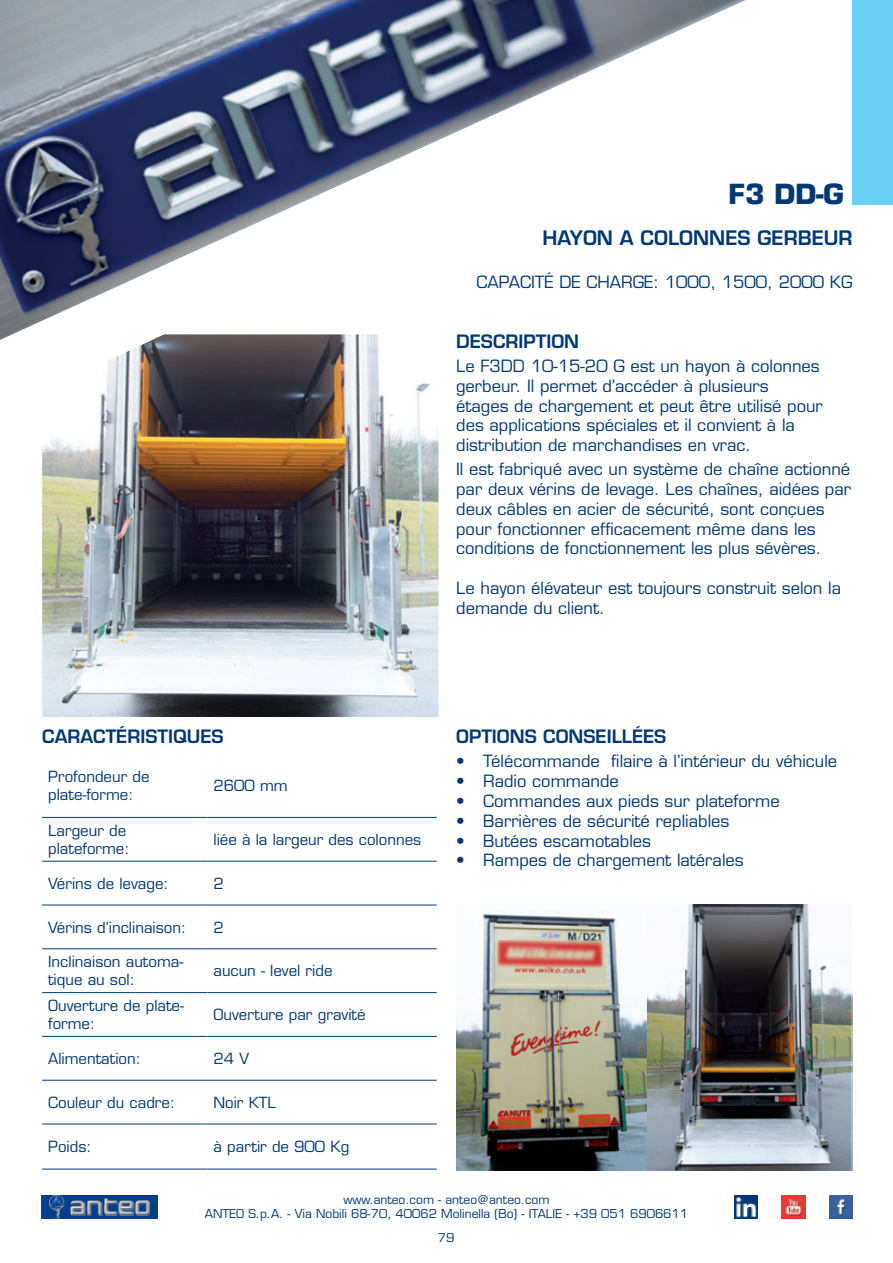
<style>
.page{position:relative;width:893px;height:1263px;background:#fff}
.page>*{position:absolute;margin:0;border:0;box-sizing:border-box;transform-origin:0 0}
.t1{font:700 27px "Eurostile";color:#013874}
.t2{font:600 19.5px "Eurostile LT Std";color:#013874}
.t3{font:600 18px "Eurostile LT Std";color:#013874}
.t4{font:16.5px/19.8px "Eurostile LT Std";color:#013874}
.t5{font:15px/18px "Eurostile LT Std";color:#013874}
.t6{font:12px/14.4px "Eurostile LT Std";color:#013874;text-align:center}
</style>
<div class="page">
<svg style="left:0;top:0;width:887px;height:340px"></svg>
<img style="left:829px;top:1195px;width:24px;height:23px">
<img style="left:734px;top:1195px;width:24px;height:23px">
<img style="left:782px;top:1195px;width:23px;height:23px">
<div style="left:41px;top:1195px;width:117px;height:23px;background:#083e89"></div>
<img style="left:50px;top:1195px;width:100px;height:23px">
<img style="left:456px;top:904px;width:396px;height:267px">
<img style="left:42px;top:334px;width:397px;height:383px">
<hr style="left:42px;top:817px;width:165px;height:1px;background:#013874">
<hr style="left:207px;top:817px;width:230px;height:1px;background:#013874">
<hr style="left:42px;top:861px;width:165px;height:1px;background:#013874">
<hr style="left:207px;top:861px;width:230px;height:1px;background:#013874">
<hr style="left:42px;top:905px;width:165px;height:1px;background:#013874">
<hr style="left:207px;top:905px;width:230px;height:1px;background:#013874">
<hr style="left:42px;top:948px;width:165px;height:1px;background:#013874">
<hr style="left:207px;top:948px;width:230px;height:1px;background:#013874">
<hr style="left:42px;top:992px;width:165px;height:1px;background:#013874">
<hr style="left:207px;top:992px;width:230px;height:1px;background:#013874">
<hr style="left:42px;top:1036px;width:165px;height:1px;background:#013874">
<hr style="left:207px;top:1036px;width:230px;height:1px;background:#013874">
<hr style="left:42px;top:1080px;width:165px;height:1px;background:#013874">
<hr style="left:207px;top:1080px;width:230px;height:1px;background:#013874">
<hr style="left:42px;top:1124px;width:165px;height:1px;background:#013874">
<hr style="left:207px;top:1124px;width:230px;height:1px;background:#013874">
<hr style="left:42px;top:1169px;width:165px;height:1px;background:#013874">
<hr style="left:207px;top:1169px;width:230px;height:1px;background:#013874">
<div style="left:853px;top:0;width:40px;height:204px;background:#6bcff6"></div>
<h1 class="t1" style="left:729px;top:177px;width:117px">F3 DD-G</h1>
<p class="t2" style="left:542px;top:226px;width:312px">HAYON A COLONNES GERBEUR</p>
<p class="t4" style="left:477px;top:273px;width:377px">CAPACITÉ DE CHARGE: 1000, 1500, 2000 KG</p>
<p class="t3" style="left:456px;top:330px;width:124px">DESCRIPTION</p>
<p class="t4" style="left:456px;top:356px;width:368px">Le F3DD 10-15-20 G est un hayon à colonnes gerbeur. Il permet d’accéder à plusieurs étages de chargement et peut être utilisé pour des applications spéciales et il convient à la distribution de marchandises en vrac.</p>
<p class="t4" style="left:456px;top:459px;width:396px">Il est fabriqué avec un système de chaîne actionné par deux vérins de levage. Les chaînes, aidées par deux câbles en acier de sécurité, sont conçues pour fonctionner efficacement même dans les conditions de fonctionnement les plus sévères.</p>
<p class="t4" style="left:456px;top:578px;width:386px">Le hayon élévateur est toujours construit selon la demande du client.</p>
<p class="t3" style="left:42px;top:725px;width:183px">CARACTÉRISTIQUES</p>
<p class="t5" style="left:48px;top:768px;width:103px">Profondeur de plate-forme:</p>
<p class="t5" style="left:213px;top:777px;width:76px">2600 mm</p>
<p class="t5" style="left:48px;top:821px;width:83px">Largeur de plateforme:</p>
<p class="t5" style="left:213px;top:830px;width:209px">liée à la largeur des colonnes</p>
<p class="t5" style="left:48px;top:874px;width:122px">Vérins de levage:</p>
<p class="t5" style="left:213px;top:874px;width:12px">2</p>
<p class="t5" style="left:48px;top:918px;width:140px">Vérins d’inclinaison:</p>
<p class="t5" style="left:213px;top:918px;width:12px">2</p>
<p class="t5" style="left:48px;top:953px;width:137px">Inclinaison automa&shy;tique au sol:</p>
<p class="t5" style="left:213px;top:962px;width:121px">aucun - level ride</p>
<p class="t5" style="left:48px;top:997px;width:137px">Ouverture de plate&shy;forme:</p>
<p class="t5" style="left:213px;top:1006px;width:154px">Ouverture par gravité</p>
<p class="t5" style="left:48px;top:1049px;width:94px">Alimentation:</p>
<p class="t5" style="left:213px;top:1049px;width:37px">24 V</p>
<p class="t5" style="left:48px;top:1093px;width:129px">Couleur du cadre:</p>
<p class="t5" style="left:213px;top:1093px;width:64px">Noir KTL</p>
<p class="t5" style="left:48px;top:1138px;width:45px">Poids:</p>
<p class="t5" style="left:213px;top:1138px;width:137px">à partir de 900 Kg</p>
<p class="t3" style="left:456px;top:725px;width:212px">OPTIONS CONSEILLÉES</p>
<p class="t4" style="left:456px;top:752px;width:382px">• Télécommande filaire à l’intérieur du véhicule</p>
<p class="t4" style="left:456px;top:771px;width:164px">• Radio commande</p>
<p class="t4" style="left:456px;top:791px;width:325px">• Commandes aux pieds sur plateforme</p>
<p class="t4" style="left:456px;top:811px;width:275px">• Barrières de sécurité repliables</p>
<p class="t4" style="left:456px;top:831px;width:196px">• Butées escamotables</p>
<p class="t4" style="left:456px;top:851px;width:289px">• Rampes de chargement latérales</p>
<p class="t6" style="left:205px;top:1192px;width:485px">www.anteo.com - anteo@anteo.com<br>ANTEO S.p.A. - Via Nobili 68-70, 40062 Molinella (Bo) - ITALIE - +39 051 6906611</p>
<p class="t6" style="left:438px;top:1231px;width:18px">79</p>
</div>
